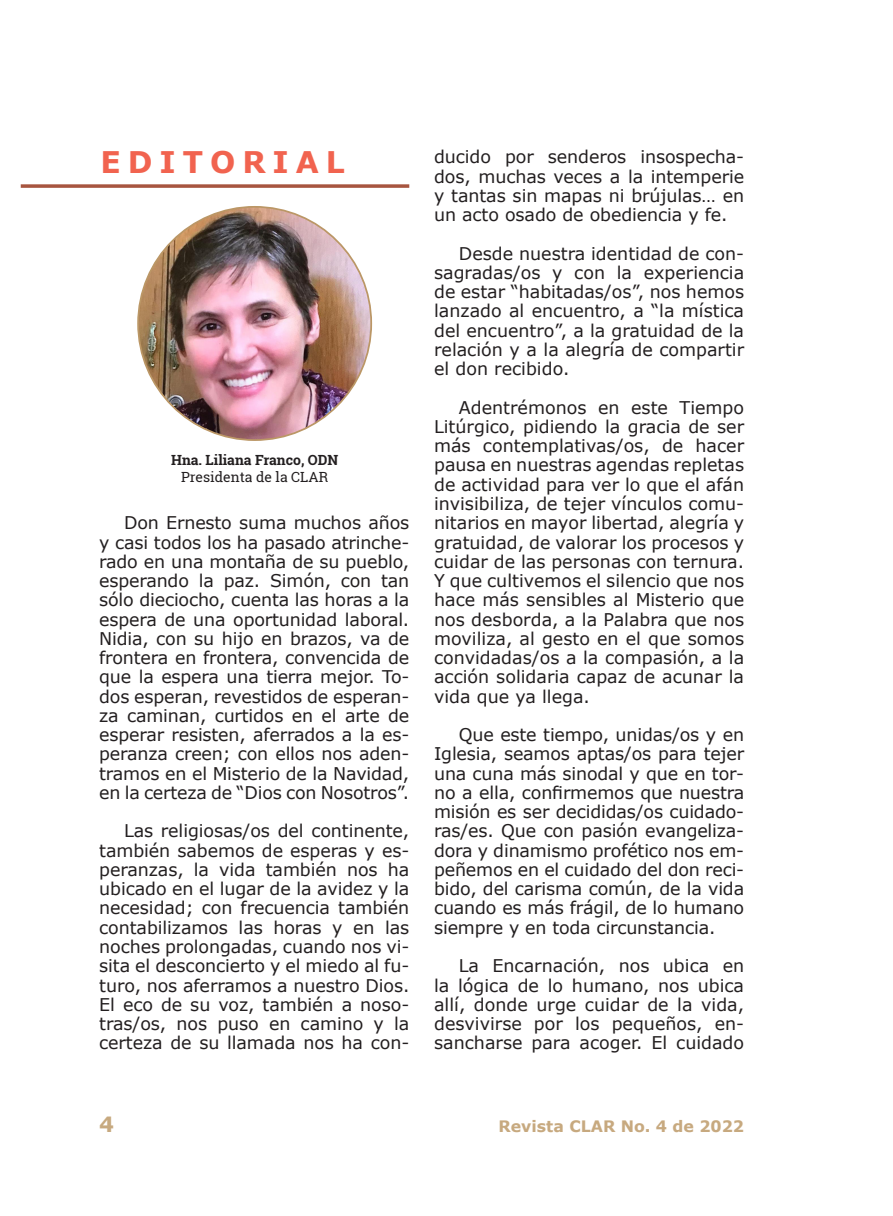
<style>
.page{position:relative;width:893px;height:1216px;background:#fff}
.page>*{position:absolute;margin:0;border:0;box-sizing:border-box;transform-origin:0 0}
.t1{font:700 29.75px "Verdana";letter-spacing:.235em;color:#f1634f}
.t2{font:700 21px "Verdana";color:#c7a97f}
.t3{font:17.5px/19.2px "Verdana";letter-spacing:-.005em;color:#231f20;text-align:justify}
.t4{font:700 15.75px "Verdana";color:#c7a97f}
.t5{font:700 14px "Roboto Slab";color:#231f20}
.t6{font:14px "Roboto Slab";color:#231f20}
</style>
<div class="page">
<img style="left:138px;top:207px;width:233px;height:233px;border-radius:117px">
<svg style="left:21px;top:184px;width:388px;height:4px;background:#b16956"></svg>
<h1 class="t1" style="left:101px;top:141px;width:246px">EDITORIAL</h1>
<p class="t5" style="left:171px;top:450px;width:169px">Hna. Liliana Franco, ODN</p>
<p class="t6" style="left:181px;top:467px;width:149px">Presidenta de la CLAR</p>
<p class="t3" style="left:99px;top:513px;width:312px;text-indent:25px">Don Ernesto suma muchos años y casi todos los ha pasado atrinche&shy;rado en una montaña de su pueblo, esperando la paz. Simón, con tan sólo dieciocho, cuenta las horas a la espera de una oportunidad laboral.<br>Nidia, con su hijo en brazos, va de frontera en frontera, convencida de que la espera una tierra mejor. To&shy;dos esperan, revestidos de esperan&shy;za caminan, curtidos en el arte de esperar resisten, aferrados a la es&shy;peranza creen; con ellos nos aden&shy;tramos en el Misterio de la Navidad, en la certeza de “Dios con Nosotros”.</p>
<p class="t3" style="left:99px;top:821px;width:312px;text-indent:25px">Las religiosas/os del continente, también sabemos de esperas y es&shy;peranzas, la vida también nos ha ubicado en el lugar de la avidez y la necesidad; con frecuencia también contabilizamos las horas y en las noches prolongadas, cuando nos vi&shy;sita el desconcierto y el miedo al fu&shy;turo, nos aferramos a nuestro Dios.<br>El eco de su voz, también a noso&shy;tras/os, nos puso en camino y la certeza de su llamada nos ha con-</p>
<p class="t3" style="left:434px;top:147px;width:312px">ducido por senderos insospecha&shy;dos, muchas veces a la intemperie y tantas sin mapas ni brújulas… en un acto osado de obediencia y fe.</p>
<p class="t3" style="left:434px;top:243px;width:312px;text-indent:25px">Desde nuestra identidad de con&shy;sagradas/os y con la experiencia de estar “habitadas/os”, nos hemos lanzado al encuentro, a “la mística del encuentro”, a la gratuidad de la relación y a la alegría de compartir el don recibido.</p>
<p class="t3" style="left:434px;top:397px;width:312px;text-indent:25px">Adentrémonos en este Tiempo Litúrgico, pidiendo la gracia de ser más contemplativas/os, de hacer pausa en nuestras agendas repletas de actividad para ver lo que el afán invisibiliza, de tejer vínculos comu&shy;nitarios en mayor libertad, alegría y gratuidad, de valorar los procesos y cuidar de las personas con ternura.<br>Y que cultivemos el silencio que nos hace más sensibles al Misterio que nos desborda, a la Palabra que nos moviliza, al gesto en el que somos convidadas/os a la compasión, a la acción solidaria capaz de acunar la vida que ya llega.</p>
<p class="t3" style="left:434px;top:725px;width:312px;text-indent:25px">Que este tiempo, unidas/os y en Iglesia, seamos aptas/os para tejer una cuna más sinodal y que en tor&shy;no a ella, confirmemos que nuestra misión es ser decididas/os cuidado&shy;ras/es. Que con pasión evangeliza&shy;dora y dinamismo profético nos em&shy;peñemos en el cuidado del don reci&shy;bido, del carisma común, de la vida cuando es más frágil, de lo humano siempre y en toda circunstancia.</p>
<p class="t3" style="left:434px;top:956px;width:312px;text-indent:25px">La Encarnación, nos ubica en la lógica de lo humano, nos ubica allí, donde urge cuidar de la vida, desvivirse por los pequeños, en&shy;sancharse para acoger. El cuidado</p>
<p class="t2" style="left:99px;top:1109px;width:16px">4</p>
<p class="t4" style="left:498px;top:1115px;width:247px">Revista CLAR No. 4 de 2022</p>
</div>
